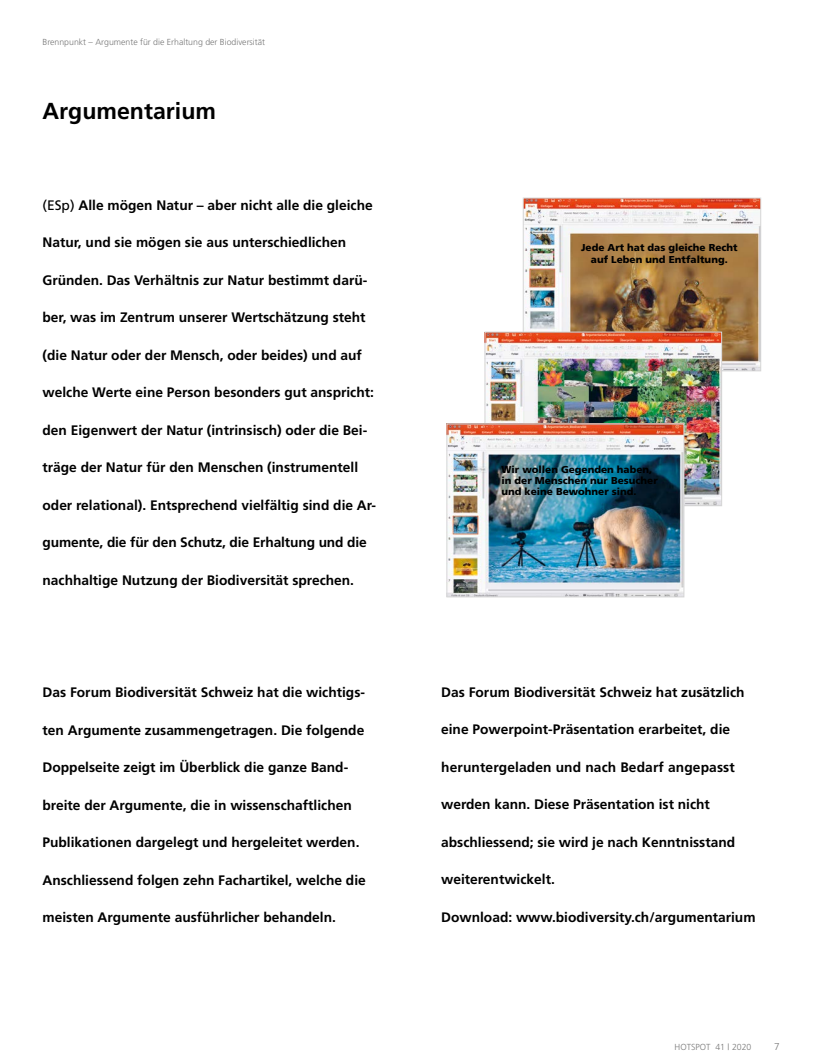
<style>
.page{position:relative;width:833px;height:1063px;background:#fff}
.page>*{position:absolute;margin:0;border:0;box-sizing:border-box;transform-origin:0 0}
.t1{font:700 23.12px "Frutiger";color:#000}
.t2{font:700 13.75px "Frutiger";color:#000}
.t3{font:900 10px/11.2px "Frutiger";color:#000}
.t4{font:300 10px "Frutiger";color:#797979}
.t5{font:300 8.75px "Frutiger";color:#797979}
.s1{font-weight:400}
</style>
<div class="page">
<img style="left:525px;top:200px;width:234px;height:169px">
<div style="left:523px;top:198px;width:238px;height:173px;border:1px solid #d6d6d6"></div>
<img style="left:486px;top:334px;width:234px;height:170px">
<div style="left:484px;top:332px;width:238px;height:174px;border:1px solid #d6d6d6"></div>
<img style="left:448px;top:426px;width:234px;height:169px">
<div style="left:446px;top:424px;width:238px;height:173px;border:1px solid #d6d6d6"></div>
<p class="t5" style="left:43px;top:37px;width:224px">Brennpunkt – Argumente für die Erhaltung der Biodiversität</p>
<h1 class="t1" style="left:43px;top:97px;width:175px">Argumentarium</h1>
<p class="t2" style="left:43px;top:197px;width:332px"><span class="s1">(ESp)</span> Alle mögen Natur – aber nicht alle die gleiche</p>
<p class="t2" style="left:43px;top:234px;width:305px">Natur, und sie mögen sie aus unterschiedlichen</p>
<p class="t2" style="left:43px;top:272px;width:326px">Gründen. Das Verhältnis zur Natur bestimmt darü-</p>
<p class="t2" style="left:43px;top:309px;width:324px">ber, was im Zentrum unserer Wertschätzung steht</p>
<p class="t2" style="left:43px;top:347px;width:321px">(die Natur oder der Mensch, oder beides) und auf</p>
<p class="t2" style="left:43px;top:384px;width:333px">welche Werte eine Person besonders gut anspricht:</p>
<p class="t2" style="left:43px;top:422px;width:326px">den Eigenwert der Natur (intrinsisch) oder die Bei-</p>
<p class="t2" style="left:43px;top:459px;width:317px">träge der Natur für den Menschen (instrumentell</p>
<p class="t2" style="left:43px;top:497px;width:335px">oder relational). Entsprechend vielfältig sind die Ar-</p>
<p class="t2" style="left:43px;top:534px;width:326px">gumente, die für den Schutz, die Erhaltung und die</p>
<p class="t2" style="left:43px;top:572px;width:313px">nachhaltige Nutzung der Biodiversität sprechen.</p>
<p class="t2" style="left:43px;top:684px;width:324px">Das Forum Biodiversität Schweiz hat die wichtigs-</p>
<p class="t2" style="left:43px;top:722px;width:323px">ten Argumente zusammengetragen. Die folgende</p>
<p class="t2" style="left:43px;top:759px;width:307px">Doppelseite zeigt im Überblick die ganze Band-</p>
<p class="t2" style="left:43px;top:797px;width:311px">breite der Argumente, die in wissenschaftlichen</p>
<p class="t2" style="left:43px;top:834px;width:318px">Publikationen dargelegt und hergeleitet werden.</p>
<p class="t2" style="left:43px;top:872px;width:325px">Anschliessend folgen zehn Fachartikel, welche die</p>
<p class="t2" style="left:43px;top:909px;width:295px">meisten Argumente ausführlicher behandeln.</p>
<p class="t3" style="left:581px;top:242px;width:158px;text-align:center">Jede Art hat das gleiche Recht auf Leben und Entfaltung.</p>
<p class="t3" style="left:501px;top:463px;width:158px">Wir wollen Gegenden haben, in der Menschen nur Besucher und keine Bewohner sind.</p>
<p class="t2" style="left:441px;top:684px;width:305px">Das Forum Biodiversität Schweiz hat zusätzlich</p>
<p class="t2" style="left:441px;top:722px;width:290px">eine Powerpoint-Präsentation erarbeitet, die</p>
<p class="t2" style="left:441px;top:759px;width:295px">heruntergeladen und nach Bedarf angepasst</p>
<p class="t2" style="left:441px;top:797px;width:270px">werden kann. Diese Präsentation ist nicht</p>
<p class="t2" style="left:441px;top:834px;width:295px">abschliessend; sie wird je nach Kenntnisstand</p>
<p class="t2" style="left:441px;top:872px;width:115px">weiterentwickelt.</p>
<p class="t2" style="left:441px;top:909px;width:316px">Download: www.biodiversity.ch/argumentarium</p>
<p class="t5" style="left:674px;top:1042px;width:78px">HOTSPOT 41 | 2020</p>
<p class="t4" style="left:774px;top:1041px;width:7px">7</p>
</div>
